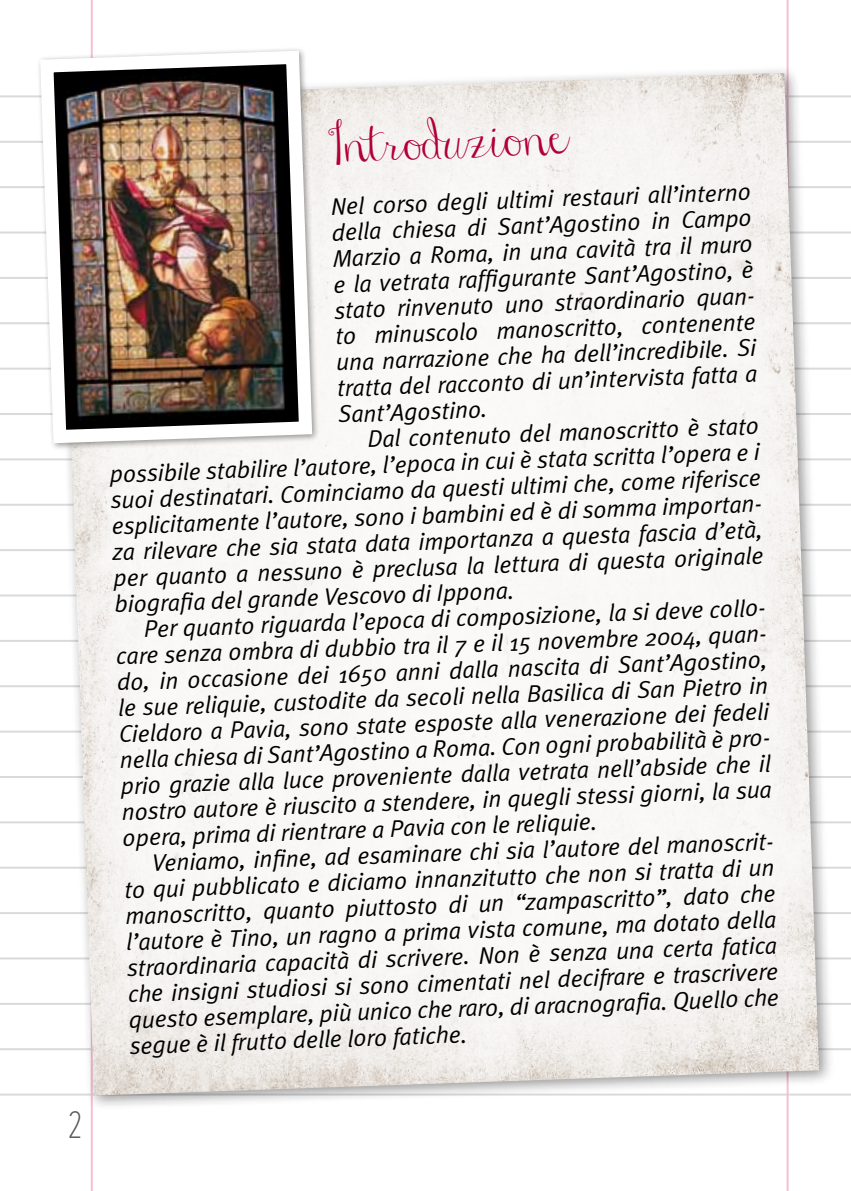
<style>
.page{position:relative;width:851px;height:1191px;background:#fff}
.page>*{position:absolute;margin:0;border:0;box-sizing:border-box;transform-origin:0 0}
.t1{font:48px "Janda Stylish Script";color:#b00036}
.t2{font:36px "KG Sorry Not Sorry";color:#58585a}
.t3{font:italic 24px/26px "Meta Plus Normal";color:#000}
</style>
<div class="page">
<hr style="left:0;top:95px;width:850px;height:2px;background:#d9dadb">
<hr style="left:0;top:141px;width:850px;height:2px;background:#d9dadb">
<hr style="left:0;top:186px;width:850px;height:2px;background:#d9dadb">
<hr style="left:0;top:231px;width:850px;height:2px;background:#d9dadb">
<hr style="left:0;top:277px;width:850px;height:2px;background:#d9dadb">
<hr style="left:0;top:322px;width:850px;height:2px;background:#d9dadb">
<hr style="left:0;top:368px;width:850px;height:2px;background:#d9dadb">
<hr style="left:0;top:413px;width:850px;height:2px;background:#d9dadb">
<hr style="left:0;top:458px;width:850px;height:2px;background:#d9dadb">
<hr style="left:0;top:504px;width:850px;height:2px;background:#d9dadb">
<hr style="left:0;top:549px;width:850px;height:2px;background:#d9dadb">
<hr style="left:0;top:594px;width:850px;height:2px;background:#d9dadb">
<hr style="left:0;top:640px;width:850px;height:2px;background:#d9dadb">
<hr style="left:0;top:685px;width:850px;height:2px;background:#d9dadb">
<hr style="left:0;top:730px;width:850px;height:2px;background:#d9dadb">
<hr style="left:0;top:776px;width:850px;height:2px;background:#d9dadb">
<hr style="left:0;top:821px;width:850px;height:2px;background:#d9dadb">
<hr style="left:0;top:866px;width:850px;height:2px;background:#d9dadb">
<hr style="left:0;top:912px;width:850px;height:2px;background:#d9dadb">
<hr style="left:0;top:957px;width:850px;height:2px;background:#d9dadb">
<hr style="left:0;top:1002px;width:850px;height:2px;background:#d9dadb">
<hr style="left:0;top:1048px;width:850px;height:2px;background:#d9dadb">
<hr style="left:0;top:1093px;width:850px;height:2px;background:#d9dadb">
<hr style="left:91px;top:0;width:2px;height:1191px;background:#f6bfd6">
<hr style="left:786px;top:0;width:2px;height:1191px;background:#f6bfd6">
<div style="left:51px;top:65px;width:784px;height:1046px;background:#000;opacity:.4"></div>
<img style="left:59px;top:73px;width:759px;height:1022px">
<img style="left:33px;top:44px;width:286px;height:406px">
<h2 class="t2" style="left:67px;top:1105px;width:16px">2</h2>
<h1 class="t1" style="left:327px;top:106px;width:240px;rotate:-2deg">Introduzione</h1>
<p class="t3" style="left:330px;top:193px;width:426px;rotate:-2deg">Nel corso degli ultimi restauri all’interno della chiesa di Sant’Agostino in Campo Marzio a Roma, in una cavità tra il muro e la vetrata raffi gurante Sant’Agostino, è stato rinvenuto uno straordinario quan&shy;to minuscolo manoscritto, contenente una narrazione che ha dell’incredibile. Si tratta del racconto di un’intervista fatta a Sant’Agostino.</p>
<p class="t3" style="left:109px;top:435px;width:656px;text-indent:258px;rotate:-2deg">Dal contenuto del manoscritto è stato possibile stabilire l’autore, l’epoca in cui è stata scritta l’opera e i suoi destinatari. Cominciamo da questi ultimi che, come riferisce esplicitamente l’autore, sono i bambini ed è di somma importan&shy;za rilevare che sia stata data importanza a questa fascia d’età, per quanto a nessuno è preclusa la lettura di questa originale biografi a del grande Vescovo di Ippona.</p>
<p class="t3" style="left:115px;top:617px;width:656px;text-indent:28px;rotate:-2deg">Per quanto riguarda l’epoca di composizione, la si deve collo&shy;care senza ombra di dubbio tra il 7 e il 15 novembre 2004, quan&shy;do, in occasione dei 1650 anni dalla nascita di Sant’Agostino, le sue reliquie, custodite da secoli nella Basilica di San Pietro in Cieldoro a Pavia, sono state esposte alla venerazione dei fedeli nella chiesa di Sant’Agostino a Roma. Con ogni probabilità è pro&shy;prio grazie alla luce proveniente dalla vetrata nell’abside che il nostro autore è riuscito a stendere, in quegli stessi giorni, la sua opera, prima di rientrare a Pavia con le reliquie.</p>
<p class="t3" style="left:123px;top:850px;width:656px;text-indent:28px;rotate:-2deg">Veniamo, infi ne, ad esaminare chi sia l’autore del manoscrit&shy;to qui pubblicato e diciamo innanzitutto che non si tratta di un manoscritto, quanto piuttosto di un “zampascritto”, dato che l’autore è Tino, un ragno a prima vista comune, ma dotato della straordinaria capacità di scrivere. Non è senza una certa fatica che insigni studiosi si sono cimentati nel decifrare e trascrivere questo esemplare, più unico che raro, di aracnografi a. Quello che segue è il frutto delle loro fatiche.</p>
</div>
